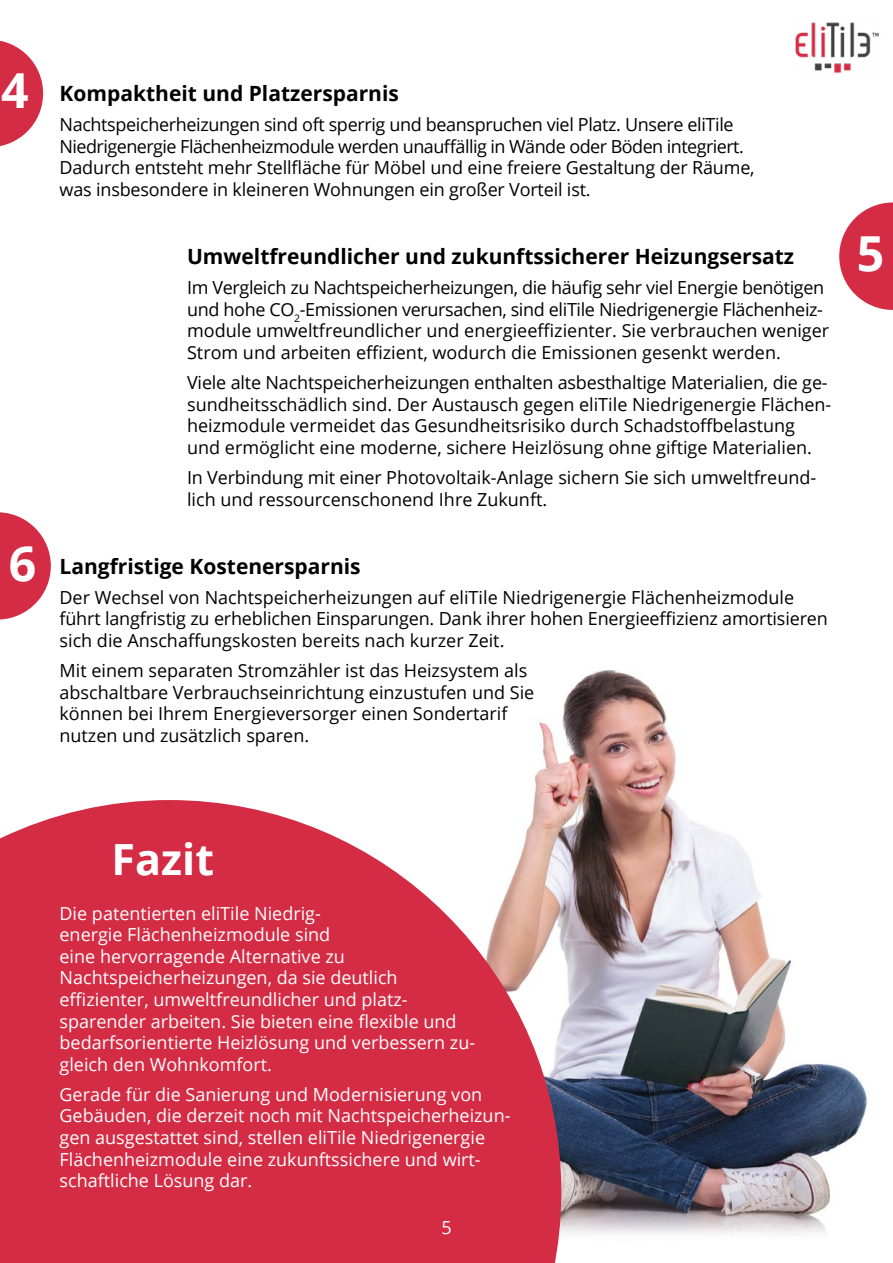
<style>
.page{position:relative;width:893px;height:1263px;background:#fff}
.page>*{position:absolute;margin:0;border:0;box-sizing:border-box;transform-origin:0 0}
.t1{font:700 48.15px "Open Sans";color:#fff}
.t2{font:700 43.05px "Open Sans";color:#fff}
.t3{font:700 21px "Open Sans";color:#000}
.t4{font:18px/21.6px "Open Sans";color:#000}
.t5{font:18px/21.6px "Open Sans";letter-spacing:-.02em;color:#000}
.t6{font:18px/21.6px "Open Sans";color:#fff}
</style>
<div class="page">
<img style="left:534px;top:671px;width:333px;height:563px">
<svg style="left:0;top:800px;width:561px;height:463px;background:#d84559"></svg>
<svg style="left:0;top:40px;width:43px;height:106px"></svg>
<svg style="left:839px;top:202px;width:54px;height:108px"></svg>
<svg style="left:0;top:512px;width:51px;height:107px"></svg>
<img style="left:795px;top:22px;width:84px;height:51px">
<h1 class="t1" style="left:1px;top:57px;width:29px">4</h1>
<h1 class="t1" style="left:9px;top:529px;width:29px">6</h1>
<p class="t3" style="left:60px;top:79px;width:341px">Kompaktheit und Platzersparnis</p>
<p class="t5" style="left:60px;top:113px;width:697px">Nachtspeicherheizungen sind oft sperrig und beanspruchen viel Platz. Unsere eliTile Niedrigenergie Flächenheizmodule werden unauffällig in Wände oder Böden integriert.<br>Dadurch entsteht mehr Stellfläche für Möbel und eine freiere Gestaltung der Räume, was insbesondere in kleineren Wohnungen ein großer Vorteil ist.</p>
<p class="t3" style="left:187px;top:242px;width:609px">Umweltfreundlicher und zukunftssicherer Heizungsersatz</p>
<p class="t5" style="left:187px;top:276px;width:644px">Im Vergleich zu Nachtspeicherheizungen, die häufig sehr viel Energie benötigen und hohe CO<sub>2</sub>-Emissionen verursachen, sind eliTile Niedrigenergie Flächenheiz&shy;module umweltfreundlicher und energieeffizienter. Sie verbrauchen weniger Strom und arbeiten effizient, wodurch die Emissionen gesenkt werden.</p>
<p class="t4" style="left:187px;top:371px;width:646px">Viele alte Nachtspeicherheizungen enthalten asbesthaltige Materialien, die ge&shy;sundheitsschädlich sind. Der Austausch gegen eliTile Niedrigenergie Flächen&shy;heizmodule vermeidet das Gesundheitsrisiko durch Schadstoffbelastung und ermöglicht eine moderne, sichere Heizlösung ohne giftige Materialien.</p>
<p class="t4" style="left:187px;top:466px;width:631px">In Verbindung mit einer Photovoltaik-Anlage sichern Sie sich umweltfreund&shy;lich und ressourcenschonend Ihre Zukunft.</p>
<p class="t3" style="left:60px;top:551px;width:303px">Langfristige Kostenersparnis</p>
<p class="t4" style="left:60px;top:586px;width:770px">Der Wechsel von Nachtspeicherheizungen auf eliTile Niedrigenergie Flächenheizmodule führt langfristig zu erheblichen Einsparungen. Dank ihrer hohen Energieeffizienz amortisieren sich die Anschaffungskosten bereits nach kurzer Zeit.</p>
<p class="t4" style="left:60px;top:659px;width:476px">Mit einem separaten Stromzähler ist das Heizsystem als abschaltbare Verbrauchseinrichtung einzustufen und Sie können bei Ihrem Energieversorger einen Sondertarif nutzen und zusätzlich sparen.</p>
<h1 class="t1" style="left:857px;top:220px;width:29px">5</h1>
<h2 class="t2" style="left:112px;top:829px;width:104px">Fazit</h2>
<p class="t6" style="left:60px;top:902px;width:417px">Die patentierten eliTile Niedrig-<br>energie Flächenheizmodule sind<br>eine hervorragende Alternative zu Nachtspeicherheizungen, da sie deutlich effizienter, umweltfreundlicher und platz&shy;sparender arbeiten. Sie bieten eine flexible und bedarfsorientierte Heizlösung und verbessern zu&shy;gleich den Wohnkomfort.</p>
<p class="t6" style="left:60px;top:1083px;width:452px">Gerade für die Sanierung und Modernisierung von Gebäuden, die derzeit noch mit Nachtspeicherheizun&shy;gen ausgestattet sind, stellen eliTile Niedrigenergie Flächenheizmodule eine zukunftssichere und wirt&shy;schaftliche Lösung dar.</p>
<p class="t6" style="left:441px;top:1216px;width:12px">5</p>
</div>
